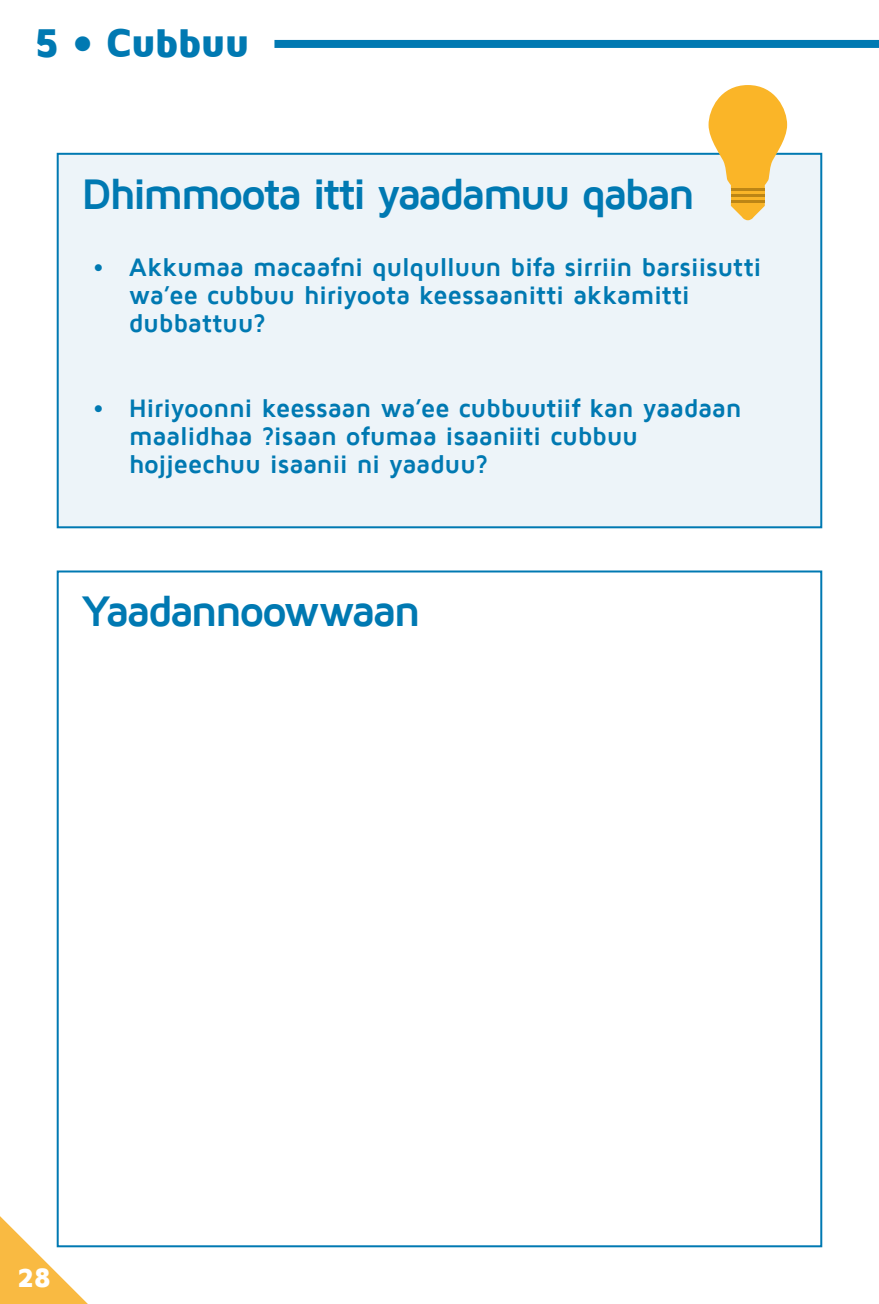
<style>
.page{position:relative;width:879px;height:1304px;background:#fff}
.page>*{position:absolute;margin:0;border:0;box-sizing:border-box;transform-origin:0 0}
.Sub_Heading{font:700 44px "Maven Pro";letter-spacing:-.065em;color:#0079b2}
.t1{font:900 41.2px "Maven Pro";letter-spacing:-.045em;color:#0079b2}
.t2{font:900 28px "Maven Pro";color:#fff}
.t3{font:700 26px/28px "Maven Pro";letter-spacing:-.015em;color:#0079b2}
</style>
<div class="page">
<div style="left:56px;top:152px;width:767px;height:377px;background:#edf4f9"></div>
<svg style="left:56px;top:570px;width:767px;height:678px"></svg>
<div style="left:742px;top:208px;width:12px;height:12px;background:#fab528;border-radius:50%"></div>
<svg style="left:708px;top:85px;width:79px;height:104px;background:#f7c55f"></svg>
<hr style="left:731px;top:191px;width:34px;height:3px;background:#fab528">
<hr style="left:731px;top:197px;width:34px;height:3px;background:#fab528">
<svg style="left:731px;top:202px;width:34px;height:17px"></svg>
<hr style="left:731px;top:189px;width:34px;height:2px;background:#bc8515">
<hr style="left:731px;top:194px;width:34px;height:3px;background:#bc8515">
<hr style="left:731px;top:200px;width:34px;height:2px;background:#bc8515">
<div style="left:274px;top:40px;width:605px;height:8px;background:#0079b2"></div>
<svg style="left:0;top:1199px;width:132px;height:105px"></svg>
<p class="t1" style="left:34px;top:21px;width:217px">5 • Cubbuu</p>
<p class="Sub_Heading" style="left:81px;top:170px;width:615px">Dhimmoota itti yaadamuu qaban</p>
<p class="t3" style="left:129px;top:254px;width:634px;text-indent:-36px">• Akkumaa macaafni qulqulluun bifa sirriin barsiisutti wa’ee cubbuu hiriyoota keessaanitti akkamitti dubbattuu?</p>
<p class="t3" style="left:129px;top:394px;width:615px;text-indent:-36px">• Hiriyoonni keessaan wa’ee cubbuutiif kan yaadaan maalidhaa ?isaan ofumaa isaaniiti cubbuu hojjeechuu isaanii ni yaaduu?</p>
<p class="Sub_Heading" style="left:81px;top:588px;width:341px">Yaadannoowwaan</p>
<p class="t2" style="left:17px;top:1262px;width:36px">28</p>
</div>
